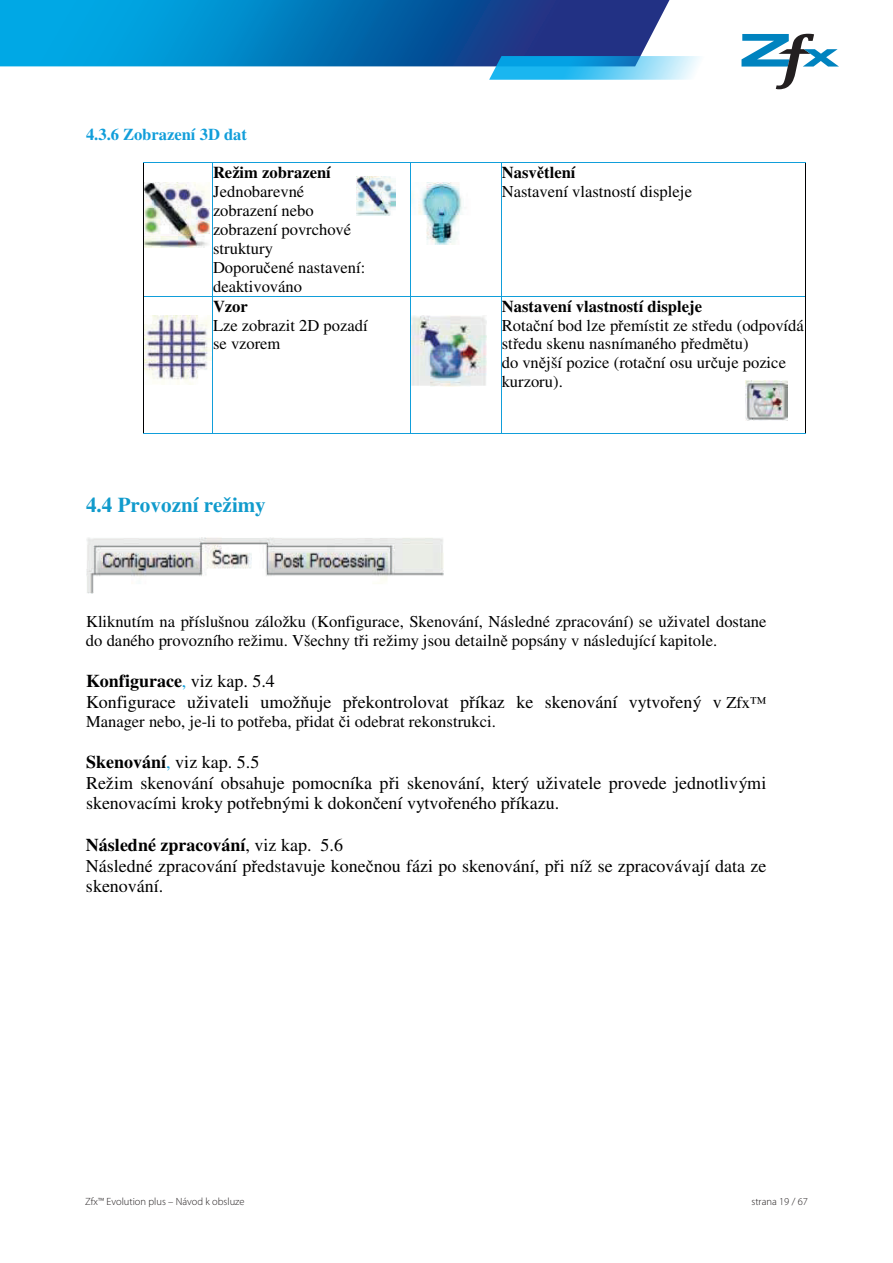
<style>
.page{position:relative;width:893px;height:1263px;background:#fff}
.page>*{position:absolute;margin:0;border:0;box-sizing:border-box;transform-origin:0 0}
.t1{font:700 21px "Times";color:#119bcc}
.t2{font:18px/20.7px "Times";color:#000001}
.t3{font:16.5px/18.9px "Times";color:#000001}
.t4{font:700 16.5px "Times";color:#119eda}
.t5{font:700 16.5px "Times";color:#000001}
.t6{font:300 10.5px "Myriad Pro";color:#231f20}
.s1{font-family:"Times New Roman"}
.s2{font-weight:700}
.s3{font-family:"Times New Roman";font-weight:700}
.s4{color:#119eda}
.s5{font-size:16.5px}
</style>
<div class="page">
<svg style="left:0;top:0;width:670px;height:66px;background:#0876b9"></svg>
<svg style="left:489px;top:34px;width:350px;height:55px"></svg>
<img style="left:144px;top:182px;width:65px;height:65px">
<img style="left:411px;top:182px;width:52px;height:62px">
<hr style="left:143px;top:162px;width:69px;height:1px;background:#119eda">
<hr style="left:213px;top:162px;width:197px;height:1px;background:#119eda">
<hr style="left:411px;top:162px;width:90px;height:1px;background:#119eda">
<hr style="left:502px;top:162px;width:303px;height:1px;background:#119eda">
<hr style="left:143px;top:163px;width:1px;height:133px;background:#000001">
<hr style="left:212px;top:163px;width:1px;height:133px;background:#119eda">
<hr style="left:410px;top:163px;width:1px;height:133px;background:#119eda">
<hr style="left:501px;top:163px;width:1px;height:133px;background:#119eda">
<hr style="left:805px;top:163px;width:1px;height:133px;background:#000001">
<img style="left:144px;top:316px;width:68px;height:68px">
<img style="left:411px;top:316px;width:75px;height:71px">
<hr style="left:144px;top:296px;width:68px;height:1px;background:#119eda">
<hr style="left:213px;top:296px;width:197px;height:1px;background:#119eda">
<hr style="left:411px;top:296px;width:90px;height:1px;background:#119eda">
<hr style="left:502px;top:296px;width:303px;height:1px;background:#119eda">
<hr style="left:143px;top:297px;width:1px;height:136px;background:#000001">
<hr style="left:143px;top:433px;width:69px;height:1px;background:#119eda">
<hr style="left:212px;top:297px;width:1px;height:136px;background:#119eda">
<hr style="left:213px;top:433px;width:197px;height:1px;background:#119eda">
<hr style="left:410px;top:297px;width:1px;height:136px;background:#119eda">
<hr style="left:411px;top:433px;width:90px;height:1px;background:#119eda">
<hr style="left:501px;top:297px;width:1px;height:136px;background:#119eda">
<hr style="left:502px;top:433px;width:303px;height:1px;background:#119eda">
<hr style="left:805px;top:297px;width:1px;height:136px;background:#000001">
<img style="left:86px;top:538px;width:358px;height:55px">
<img style="left:356px;top:176px;width:39px;height:39px">
<img style="left:746px;top:380px;width:42px;height:41px">
<p class="t4" style="left:86px;top:124px;width:162px">4.3.6 Zobrazení 3D dat</p>
<p class="t5" style="left:213px;top:163px;width:119px">Režim zobrazení</p>
<p class="t3" style="left:213px;top:182px;width:154px">Jednobarevné zobrazení nebo zobrazení povrchové struktury<br>Doporu<span class="s1">č</span>ené nastavení: deaktivováno</p>
<p class="t5" style="left:213px;top:297px;width:36px">Vzor</p>
<p class="t3" style="left:213px;top:316px;width:156px">Lze zobrazit 2D pozadí se vzorem</p>
<p class="t1" style="left:86px;top:493px;width:181px">4.4 Provozní režimy</p>
<p class="t3" style="left:502px;top:163px;width:192px"><span class="s2">Nasv</span><span class="s3">ě</span><span class="s2">tlení<br></span>Nastavení vlastností displeje</p>
<p class="t3" style="left:502px;top:297px;width:303px"><span class="s2">Nastavení vlastností displeje<br></span>Rota<span class="s1">č</span>ní bod lze p<span class="s1">ř</span>emístit ze st<span class="s1">ř</span>edu (odpovídá st<span class="s1">ř</span>edu skenu nasnímaného p<span class="s1">ř</span>edm<span class="s1">ě</span>tu)<br>do vn<span class="s1">ě</span>jší pozice (rota<span class="s1">č</span>ní osu ur<span class="s1">č</span>uje pozice kurzoru).</p>
<p class="t3" style="left:86px;top:612px;width:682px">Kliknutím na p<span class="s1">ř</span>íslušnou záložku (Konfigurace, Skenování, Následné zpracování) se uživatel dostane do daného provozního režimu. Všechny t<span class="s1">ř</span>i režimy jsou detailn<span class="s1">ě</span> popsány v následující kapitole.</p>
<p class="t2" style="left:86px;top:671px;width:682px"><span class="s2">Konfigurace</span><span class="s4">,</span> viz kap. 5.4<br>Konfigurace uživateli umož<span class="s1">ň</span>uje p<span class="s1">ř</span>ekontrolovat p<span class="s1">ř</span>íkaz ke skenování vytvo<span class="s1">ř</span>ený v <span class="s5">Zfx™</span></p>
<p class="t3" style="left:86px;top:712px;width:411px">Manager nebo, je-li to pot<span class="s1">ř</span>eba, p<span class="s1">ř</span>idat <span class="s1">č</span>i odebrat rekonstrukci.</p>
<p class="t2" style="left:86px;top:752px;width:682px"><span class="s2">Skenování</span><span class="s4">,</span> viz kap. 5.5<br>Režim skenování obsahuje pomocníka p<span class="s1">ř</span>i skenování, který uživatele provede jednotlivými skenovacími kroky pot<span class="s1">ř</span>ebnými k dokon<span class="s1">č</span>ení vytvo<span class="s1">ř</span>eného p<span class="s1">ř</span>íkazu.</p>
<p class="t2" style="left:86px;top:834px;width:682px"><span class="s2">Následné zpracování</span>, viz kap. 5.6<br>Následné zpracování p<span class="s1">ř</span>edstavuje kone<span class="s1">č</span>nou fázi po skenování, p<span class="s1">ř</span>i níž se zpracovávají data ze skenování.</p>
<p class="t6" style="left:85px;top:1195px;width:161px">Zfx™ Evolution plus – Návod k obsluze</p>
<p class="t6" style="left:751px;top:1195px;width:58px">strana 19 / 67</p>
</div>
